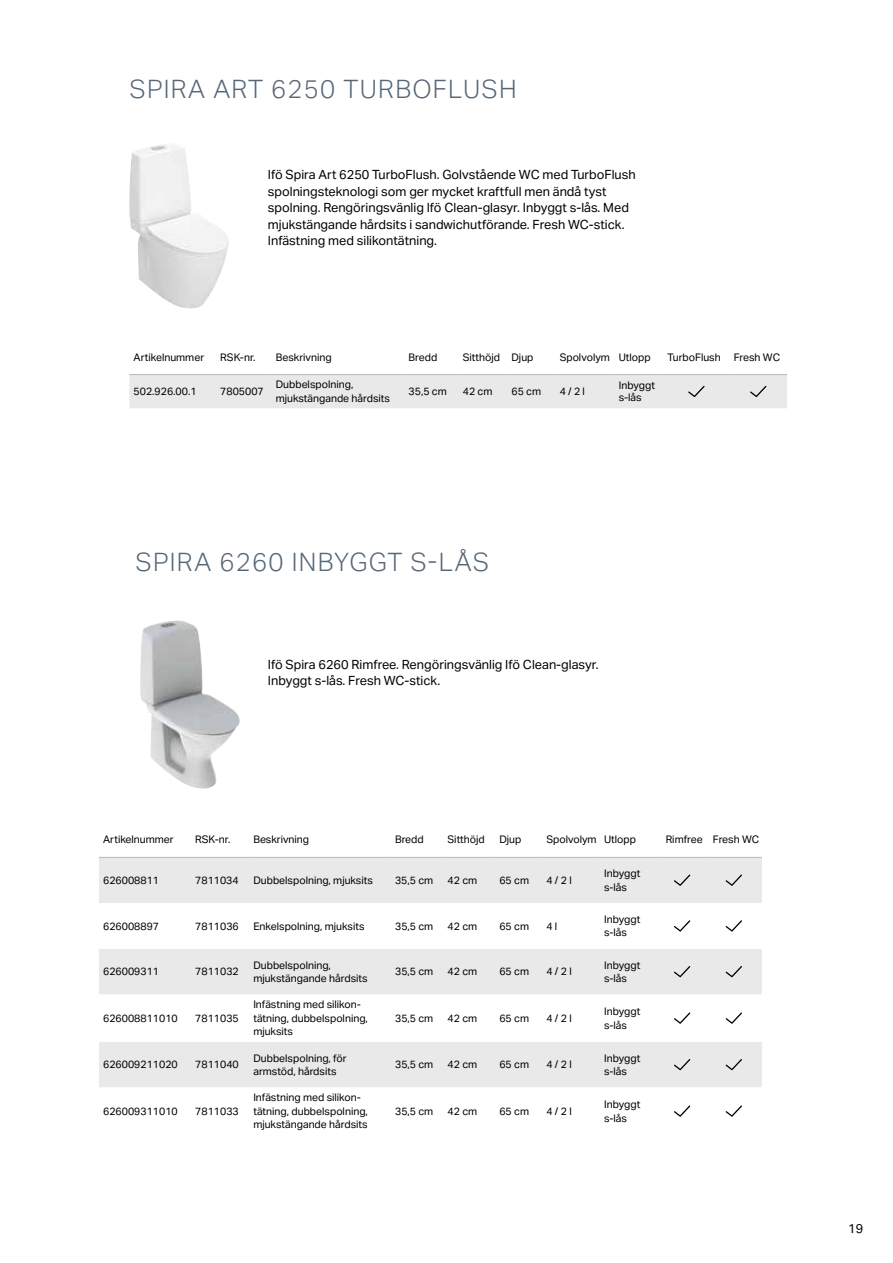
<style>
.page{position:relative;width:893px;height:1263px;background:#fff}
.page>*{position:absolute;margin:0;border:0;box-sizing:border-box;transform-origin:0 0}
.t1{font:300 25.5px "Aktiv Grotesk Geberit";letter-spacing:.05em;color:#566777}
.t2{font:12.75px/16.5px "Aktiv Grotesk Geberit";color:#000}
.t3{font:10.5px/13.5px "Aktiv Grotesk Geberit";color:#000}
</style>
<div class="page">
<hr style="left:129px;top:374px;width:87px;height:1px;background:#b4b8bd">
<hr style="left:216px;top:374px;width:55px;height:1px;background:#b4b8bd">
<hr style="left:271px;top:374px;width:133px;height:1px;background:#b4b8bd">
<hr style="left:404px;top:374px;width:55px;height:1px;background:#b4b8bd">
<hr style="left:459px;top:374px;width:48px;height:1px;background:#b4b8bd">
<hr style="left:507px;top:374px;width:48px;height:1px;background:#b4b8bd">
<hr style="left:555px;top:374px;width:59px;height:1px;background:#b4b8bd">
<hr style="left:614px;top:374px;width:49px;height:1px;background:#b4b8bd">
<hr style="left:663px;top:374px;width:66px;height:1px;background:#b4b8bd">
<hr style="left:729px;top:374px;width:58px;height:1px;background:#b4b8bd">
<div style="left:129px;top:375px;width:658px;height:33px;background:#e9e9ea"></div>
<img style="left:129px;top:144px;width:43px;height:85px">
<div style="left:99px;top:858px;width:663px;height:45px;background:#e9e9ea"></div>
<svg style="left:99px;top:920px;width:663px;height:193px"></svg>
<hr style="left:99px;top:857px;width:92px;height:1px;background:#b4b8bd">
<hr style="left:191px;top:857px;width:58px;height:1px;background:#b4b8bd">
<hr style="left:249px;top:857px;width:142px;height:1px;background:#b4b8bd">
<hr style="left:391px;top:857px;width:52px;height:1px;background:#b4b8bd">
<hr style="left:443px;top:857px;width:52px;height:1px;background:#b4b8bd">
<hr style="left:495px;top:857px;width:47px;height:1px;background:#b4b8bd">
<hr style="left:542px;top:857px;width:58px;height:1px;background:#b4b8bd">
<hr style="left:600px;top:857px;width:58px;height:1px;background:#b4b8bd">
<hr style="left:658px;top:857px;width:48px;height:1px;background:#b4b8bd">
<hr style="left:706px;top:857px;width:56px;height:1px;background:#b4b8bd">
<svg style="left:674px;top:874px;width:16px;height:12px"></svg>
<svg style="left:726px;top:874px;width:16px;height:12px"></svg>
<svg style="left:674px;top:920px;width:16px;height:12px"></svg>
<svg style="left:726px;top:920px;width:16px;height:12px"></svg>
<svg style="left:674px;top:966px;width:16px;height:11px"></svg>
<svg style="left:726px;top:966px;width:16px;height:11px"></svg>
<svg style="left:674px;top:1012px;width:16px;height:12px"></svg>
<svg style="left:726px;top:1012px;width:16px;height:12px"></svg>
<svg style="left:674px;top:1059px;width:16px;height:11px"></svg>
<svg style="left:726px;top:1059px;width:16px;height:11px"></svg>
<svg style="left:674px;top:1105px;width:16px;height:12px"></svg>
<svg style="left:726px;top:1105px;width:16px;height:12px"></svg>
<img style="left:140px;top:620px;width:37px;height:84px">
<h1 class="t1" style="left:129px;top:75px;width:389px">SPIRA ART 6250 TURBOFLUSH</h1>
<p class="t2" style="left:268px;top:166px;width:369px">Ifö Spira Art 6250 TurboFlush. Golvstående WC med TurboFlush spolningsteknologi som ger mycket kraftfull men ändå tyst spolning. Rengöringsvänlig Ifö Clean-glasyr. Inbyggt s-lås. Med mjukstängande hårdsits i sandwichutförande. Fresh WC-stick.<br>Infästning med silikontätning.</p>
<p class="t3" style="left:134px;top:350px;width:72px">Artikelnummer</p>
<p class="t3" style="left:220px;top:350px;width:37px">RSK-nr.</p>
<p class="t3" style="left:276px;top:350px;width:57px">Beskrivning</p>
<p class="t3" style="left:409px;top:350px;width:30px">Bredd</p>
<p class="t3" style="left:463px;top:350px;width:72px">Sitthöjd Djup</p>
<p class="t3" style="left:560px;top:350px;width:93px">Spolvolym Utlopp</p>
<p class="t3" style="left:668px;top:350px;width:114px">TurboFlush Fresh WC</p>
<p class="t3" style="left:134px;top:385px;width:64px">502.926.00.1</p>
<p class="t3" style="left:220px;top:385px;width:45px">7805007</p>
<p class="t3" style="left:276px;top:378px;width:116px">Dubbelspolning, mjukstängande hårdsits</p>
<p class="t3" style="left:409px;top:385px;width:40px">35,5 cm</p>
<p class="t3" style="left:463px;top:385px;width:31px">42 cm</p>
<p class="t3" style="left:511px;top:385px;width:31px">65 cm</p>
<p class="t3" style="left:560px;top:385px;width:27px">4 / 2 l</p>
<p class="t3" style="left:619px;top:379px;width:38px;line-height:12px">Inbyggt s-lås</p>
<h1 class="t1" style="left:135px;top:547px;width:355px">SPIRA 6260 INBYGGT S-LÅS</h1>
<p class="t2" style="left:268px;top:656px;width:332px">Ifö Spira 6260 Rimfree. Rengöringsvänlig Ifö Clean-glasyr.<br>Inbyggt s-lås. Fresh WC-stick.</p>
<p class="t3" style="left:103px;top:833px;width:72px">Artikelnummer</p>
<p class="t3" style="left:195px;top:833px;width:37px">RSK-nr.</p>
<p class="t3" style="left:253px;top:833px;width:57px">Beskrivning</p>
<p class="t3" style="left:395px;top:833px;width:30px">Bredd</p>
<p class="t3" style="left:448px;top:833px;width:39px">Sitthöjd</p>
<p class="t3" style="left:499px;top:833px;width:24px">Djup</p>
<p class="t3" style="left:546px;top:833px;width:91px">Spolvolym Utlopp</p>
<p class="t3" style="left:666px;top:833px;width:95px">Rimfree Fresh WC</p>
<p class="t3" style="left:103px;top:873px;width:57px">626008811</p>
<p class="t3" style="left:195px;top:873px;width:45px">7811034</p>
<p class="t3" style="left:253px;top:873px;width:121px">Dubbelspolning, mjuksits</p>
<p class="t3" style="left:395px;top:873px;width:40px">35,5 cm</p>
<p class="t3" style="left:448px;top:873px;width:31px">42 cm</p>
<p class="t3" style="left:499px;top:873px;width:31px">65 cm</p>
<p class="t3" style="left:546px;top:873px;width:27px">4 / 2 l</p>
<p class="t3" style="left:604px;top:867px;width:38px">Inbyggt s-lås</p>
<p class="t3" style="left:103px;top:919px;width:57px">626008897</p>
<p class="t3" style="left:195px;top:919px;width:45px">7811036</p>
<p class="t3" style="left:253px;top:919px;width:113px">Enkelspolning, mjuksits</p>
<p class="t3" style="left:395px;top:919px;width:40px">35,5 cm</p>
<p class="t3" style="left:448px;top:919px;width:31px">42 cm</p>
<p class="t3" style="left:499px;top:919px;width:31px">65 cm</p>
<p class="t3" style="left:546px;top:919px;width:12px">4 l</p>
<p class="t3" style="left:604px;top:912px;width:38px">Inbyggt s-lås</p>
<p class="t3" style="left:103px;top:965px;width:57px">626009311</p>
<p class="t3" style="left:195px;top:965px;width:45px">7811032</p>
<p class="t3" style="left:253px;top:958px;width:116px">Dubbelspolning, mjukstängande hårdsits</p>
<p class="t3" style="left:395px;top:965px;width:40px">35,5 cm</p>
<p class="t3" style="left:448px;top:965px;width:31px">42 cm</p>
<p class="t3" style="left:499px;top:965px;width:31px">65 cm</p>
<p class="t3" style="left:546px;top:965px;width:27px">4 / 2 l</p>
<p class="t3" style="left:604px;top:958px;width:38px">Inbyggt s-lås</p>
<p class="t3" style="left:103px;top:1011px;width:76px">626008811010</p>
<p class="t3" style="left:195px;top:1011px;width:45px">7811035</p>
<p class="t3" style="left:253px;top:998px;width:116px">Infästning med silikon&shy;tätning, dubbelspolning, mjuksits</p>
<p class="t3" style="left:395px;top:1011px;width:40px">35,5 cm</p>
<p class="t3" style="left:448px;top:1011px;width:31px">42 cm</p>
<p class="t3" style="left:499px;top:1011px;width:31px">65 cm</p>
<p class="t3" style="left:546px;top:1011px;width:27px">4 / 2 l</p>
<p class="t3" style="left:604px;top:1004px;width:38px">Inbyggt s-lås</p>
<p class="t3" style="left:103px;top:1058px;width:76px">626009211020</p>
<p class="t3" style="left:195px;top:1058px;width:45px">7811040</p>
<p class="t3" style="left:253px;top:1051px;width:95px">Dubbelspolning, för armstöd, hårdsits</p>
<p class="t3" style="left:395px;top:1058px;width:40px">35,5 cm</p>
<p class="t3" style="left:448px;top:1058px;width:31px">42 cm</p>
<p class="t3" style="left:499px;top:1058px;width:31px">65 cm</p>
<p class="t3" style="left:546px;top:1058px;width:27px">4 / 2 l</p>
<p class="t3" style="left:604px;top:1051px;width:38px">Inbyggt s-lås</p>
<p class="t3" style="left:103px;top:1104px;width:76px">626009311010</p>
<p class="t3" style="left:195px;top:1104px;width:45px">7811033</p>
<p class="t3" style="left:253px;top:1091px;width:116px">Infästning med silikon&shy;tätning, dubbelspolning, mjukstängande hårdsits</p>
<p class="t3" style="left:395px;top:1104px;width:40px">35,5 cm</p>
<p class="t3" style="left:448px;top:1104px;width:31px">42 cm</p>
<p class="t3" style="left:499px;top:1104px;width:31px">65 cm</p>
<p class="t3" style="left:546px;top:1104px;width:27px">4 / 2 l</p>
<p class="t3" style="left:604px;top:1097px;width:38px">Inbyggt s-lås</p>
<p class="t2" style="left:848px;top:1220px;width:17px">19</p>
</div>
